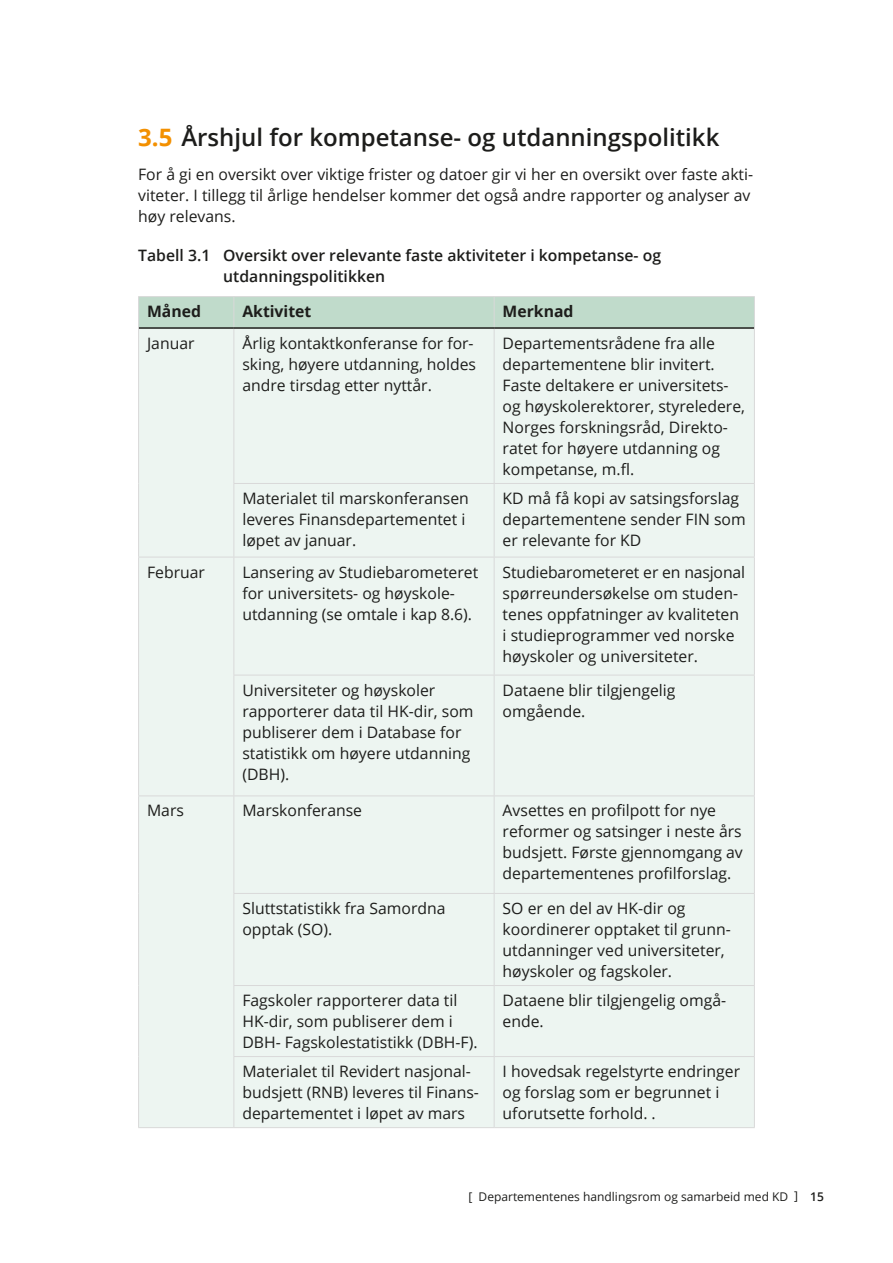
<style>
.page{position:relative;width:893px;height:1263px;background:#fff}
.page>*{position:absolute;margin:0;border:0;box-sizing:border-box;transform-origin:0 0}
.Overskrift_2{font:600 24px "Open Sans";color:#1d1d1b}
.Normal--start{font:15.75px/21px "Open Sans";color:#1d1d1b}
.t1{font:600 15.75px/21px "Open Sans";color:#1d1d1b}
.TabellHode-kolonne{font:700 15.75px "Open Sans";color:#1d1d1b}
.TabellHode-rad{font:15.75px "Open Sans";color:#1d1d1b}
.t2{font:12px "Open Sans";color:#1d1d1b}
.s1{font-weight:700;color:#f39000}
.s2{font-weight:600}
</style>
<div class="page">
<div style="left:139px;top:297px;width:615px;height:30px;background:#c0dbcb"></div>
<div style="left:139px;top:329px;width:615px;height:798px;background:#edf5f1"></div>
<hr style="left:138px;top:296px;width:96px;height:1px;background:#d9d9d9">
<hr style="left:138px;top:297px;width:1px;height:31px;background:#d9d9d9">
<hr style="left:234px;top:296px;width:260px;height:1px;background:#d9d9d9">
<hr style="left:233px;top:297px;width:1px;height:30px;background:#d9d9d9">
<hr style="left:494px;top:296px;width:261px;height:1px;background:#d9d9d9">
<hr style="left:494px;top:297px;width:1px;height:30px;background:#d9d9d9">
<hr style="left:754px;top:297px;width:1px;height:31px;background:#d9d9d9">
<hr style="left:138px;top:328px;width:1px;height:155px;background:#d9d9d9">
<hr style="left:233px;top:329px;width:1px;height:154px;background:#d9d9d9">
<hr style="left:494px;top:329px;width:1px;height:154px;background:#d9d9d9">
<hr style="left:754px;top:328px;width:1px;height:155px;background:#d9d9d9">
<hr style="left:138px;top:483px;width:1px;height:74px;background:#d9d9d9">
<hr style="left:233px;top:483px;width:261px;height:1px;background:#d9d9d9">
<hr style="left:233px;top:484px;width:1px;height:73px;background:#d9d9d9">
<hr style="left:494px;top:483px;width:261px;height:1px;background:#d9d9d9">
<hr style="left:494px;top:484px;width:1px;height:73px;background:#d9d9d9">
<hr style="left:754px;top:484px;width:1px;height:73px;background:#d9d9d9">
<hr style="left:138px;top:557px;width:96px;height:1px;background:#d9d9d9">
<hr style="left:138px;top:557px;width:1px;height:118px;background:#d9d9d9">
<hr style="left:234px;top:557px;width:260px;height:1px;background:#d9d9d9">
<hr style="left:233px;top:557px;width:1px;height:118px;background:#d9d9d9">
<hr style="left:494px;top:557px;width:261px;height:1px;background:#d9d9d9">
<hr style="left:494px;top:557px;width:1px;height:118px;background:#d9d9d9">
<hr style="left:754px;top:557px;width:1px;height:118px;background:#d9d9d9">
<hr style="left:138px;top:675px;width:1px;height:120px;background:#d9d9d9">
<hr style="left:233px;top:675px;width:261px;height:1px;background:#d9d9d9">
<hr style="left:233px;top:675px;width:1px;height:120px;background:#d9d9d9">
<hr style="left:494px;top:675px;width:261px;height:1px;background:#d9d9d9">
<hr style="left:494px;top:675px;width:1px;height:120px;background:#d9d9d9">
<hr style="left:754px;top:675px;width:1px;height:120px;background:#d9d9d9">
<hr style="left:138px;top:795px;width:96px;height:1px;background:#d9d9d9">
<hr style="left:138px;top:796px;width:1px;height:97px;background:#d9d9d9">
<hr style="left:234px;top:795px;width:260px;height:1px;background:#d9d9d9">
<hr style="left:233px;top:796px;width:1px;height:97px;background:#d9d9d9">
<hr style="left:494px;top:795px;width:261px;height:1px;background:#d9d9d9">
<hr style="left:494px;top:796px;width:1px;height:97px;background:#d9d9d9">
<hr style="left:754px;top:796px;width:1px;height:97px;background:#d9d9d9">
<hr style="left:138px;top:893px;width:1px;height:92px;background:#d9d9d9">
<hr style="left:233px;top:893px;width:261px;height:1px;background:#d9d9d9">
<hr style="left:233px;top:894px;width:1px;height:91px;background:#d9d9d9">
<hr style="left:494px;top:893px;width:261px;height:1px;background:#d9d9d9">
<hr style="left:494px;top:894px;width:1px;height:91px;background:#d9d9d9">
<hr style="left:754px;top:894px;width:1px;height:91px;background:#d9d9d9">
<hr style="left:138px;top:985px;width:1px;height:71px;background:#d9d9d9">
<hr style="left:233px;top:985px;width:261px;height:1px;background:#d9d9d9">
<hr style="left:233px;top:986px;width:1px;height:70px;background:#d9d9d9">
<hr style="left:494px;top:985px;width:261px;height:1px;background:#d9d9d9">
<hr style="left:494px;top:986px;width:1px;height:70px;background:#d9d9d9">
<hr style="left:754px;top:986px;width:1px;height:70px;background:#d9d9d9">
<hr style="left:138px;top:1056px;width:1px;height:71px;background:#d9d9d9">
<hr style="left:233px;top:1056px;width:261px;height:1px;background:#d9d9d9">
<hr style="left:233px;top:1057px;width:1px;height:70px;background:#d9d9d9">
<hr style="left:494px;top:1056px;width:261px;height:1px;background:#d9d9d9">
<hr style="left:494px;top:1057px;width:1px;height:70px;background:#d9d9d9">
<hr style="left:754px;top:1057px;width:1px;height:70px;background:#d9d9d9">
<hr style="left:138px;top:1127px;width:96px;height:1px;background:#d9d9d9">
<hr style="left:234px;top:1127px;width:260px;height:1px;background:#d9d9d9">
<hr style="left:494px;top:1127px;width:261px;height:1px;background:#d9d9d9">
<hr style="left:139px;top:327px;width:95px;height:2px;background:#1d1d1b">
<hr style="left:234px;top:327px;width:260px;height:2px;background:#1d1d1b">
<hr style="left:494px;top:327px;width:260px;height:2px;background:#1d1d1b">
<h3 class="Overskrift_2" style="left:138px;top:121px;width:583px"><span class="s1">3.5</span> Årshjul for kompetanse- og utdanningspolitikk</h3>
<p class="Normal--start" style="left:138px;top:163px;width:616px">For å gi en oversikt over viktige frister og datoer gir vi her en oversikt over faste akti&shy;viteter. I tillegg til årlige hendelser kommer det også andre rapporter og analyser av høy relevans.</p>
<p class="t1" style="left:223px;top:244px;width:439px;text-indent:-85px">Tabell 3.1 Oversikt over relevante faste aktiviteter i kompetanse- og utdanningspolitikken</p>
<p class="TabellHode-kolonne" style="left:147px;top:300px;width:55px">Måned</p>
<p class="TabellHode-kolonne" style="left:242px;top:300px;width:71px">Aktivitet</p>
<p class="TabellHode-kolonne" style="left:503px;top:300px;width:72px">Merknad</p>
<p class="TabellHode-rad" style="left:147px;top:332px;width:49px">Januar</p>
<p class="Normal--start" style="left:242px;top:332px;width:235px">Årlig kontaktkonferanse for for&shy;sking, høyere utdanning, holdes andre tirsdag etter nyttår.</p>
<p class="Normal--start" style="left:503px;top:332px;width:244px">Departementsrådene fra alle departementene blir invitert.<br>Faste deltakere er universitets&shy;og høyskolerektorer, styreledere,<br>Norges forskningsråd, Direkto&shy;ratet for høyere utdanning og kompetanse, m.fl.</p>
<p class="Normal--start" style="left:242px;top:487px;width:228px">Materialet til marskonferansen leveres Finansdepartementet i løpet av januar.</p>
<p class="Normal--start" style="left:503px;top:487px;width:245px">KD må få kopi av satsingsforslag departementene sender FIN som er relevante for KD</p>
<p class="TabellHode-rad" style="left:147px;top:561px;width:59px">Februar</p>
<p class="Normal--start" style="left:242px;top:561px;width:237px">Lansering av Studiebarometeret for universitets- og høyskole&shy;utdanning (se omtale i kap 8.6).</p>
<p class="Normal--start" style="left:503px;top:561px;width:244px">Studiebarometeret er en nasjonal spørreundersøkelse om studen&shy;tenes oppfatninger av kvaliteten i studieprogrammer ved norske høyskoler og universiteter.</p>
<p class="Normal--start" style="left:242px;top:679px;width:233px">Universiteter og høyskoler rapporterer data til HK-dir, som publiserer dem i Database for statistikk om høyere utdanning (DBH).</p>
<p class="Normal--start" style="left:503px;top:679px;width:174px">Dataene blir tilgjengelig omgående.</p>
<p class="TabellHode-rad" style="left:147px;top:800px;width:38px">Mars</p>
<p class="Normal--start" style="left:242px;top:800px;width:121px">Marskonferanse</p>
<p class="Normal--start" style="left:503px;top:800px;width:242px">Avsettes en profilpott for nye reformer og satsinger i neste års budsjett. Første gjennomgang av departementenes profilforslag.</p>
<p class="Normal--start" style="left:242px;top:897px;width:205px">Sluttstatistikk fra Samordna opptak (SO).</p>
<p class="Normal--start" style="left:503px;top:897px;width:230px">SO er en del av HK-dir og koordinerer opptaket til grunn&shy;utdanninger ved universiteter, høyskoler og fagskoler.</p>
<p class="Normal--start" style="left:242px;top:989px;width:237px">Fagskoler rapporterer data til<br>HK-dir, som publiserer dem i<br>DBH- Fagskolestatistikk (DBH-F).</p>
<p class="Normal--start" style="left:503px;top:989px;width:225px">Dataene blir tilgjengelig omgå&shy;ende.</p>
<p class="Normal--start" style="left:242px;top:1060px;width:238px">Materialet til Revidert nasjonal&shy;budsjett (RNB) leveres til Finans&shy;departementet i løpet av mars</p>
<p class="Normal--start" style="left:503px;top:1060px;width:239px">I hovedsak regelstyrte endringer og forslag som er begrunnet i uforutsette forhold. .</p>
<p class="t2" style="left:469px;top:1188px;width:357px">[ Departementenes handlingsrom og samarbeid med KD ] <span class="s2">15</span></p>
</div>
